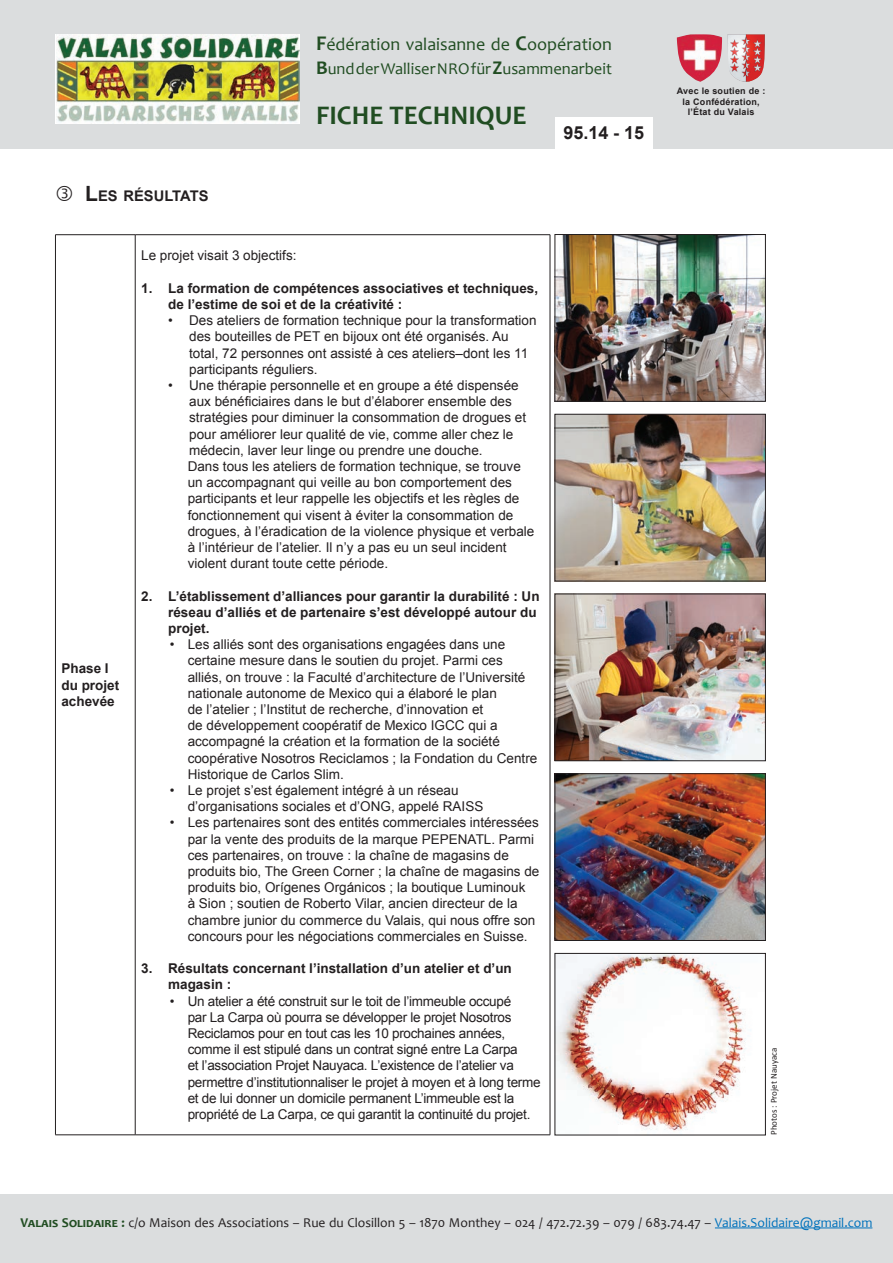
<style>
.page{position:relative;width:893px;height:1263px;background:#fff}
.page>*{position:absolute;margin:0;border:0;box-sizing:border-box;transform-origin:0 0}
.t1{font:700 27px "Candara";color:#214d22}
.t2{font:18px "Candara";color:#214d22}
.t3{font:700 18px "Arial";color:#231f20}
.t4{font:16.5px "Candara";color:#214d22}
.t5{font:700 14.7px "Arial";color:#231f20}
.t6{font:13.5px/16.2px "Arial";color:#231f20}
.t7{font:13.5px/16.2px "Arial";letter-spacing:-.02em;color:#231f20}
.t8{font:700 13.5px/16.2px "Arial";color:#231f20}
.t9{font:13.5px "Candara";color:#231f20}
.t10{font:700 9px/10.8px "Arial";letter-spacing:.025em;color:#231f20;text-align:center}
.t11{font:9px "Calibri";color:#231f20}
.s1{font-size:21px}
.s2{font-weight:700;font-size:21px}
.s3{font-weight:700;font-size:19.5px}
.s4{font-weight:700;color:#214d22}
.s5{color:#0072bc}
</style>
<div class="page">
<div style="left:0;top:0;width:893px;height:149px;background:#dbddde"></div>
<img style="left:57px;top:34px;width:243px;height:90px">
<img style="left:677px;top:34px;width:45px;height:48px">
<img style="left:728px;top:34px;width:37px;height:48px">
<div style="left:0;top:1195px;width:893px;height:68px;background:#dbddde"></div>
<img style="left:557px;top:236px;width:207px;height:163px">
<div style="left:555px;top:234px;width:211px;height:167px;border:1px solid #231f20"></div>
<img style="left:557px;top:416px;width:207px;height:163px">
<div style="left:555px;top:414px;width:211px;height:167px;border:1px solid #231f20"></div>
<img style="left:557px;top:596px;width:207px;height:163px">
<div style="left:555px;top:594px;width:211px;height:167px;border:1px solid #231f20"></div>
<img style="left:557px;top:775px;width:207px;height:164px">
<div style="left:555px;top:773px;width:211px;height:168px;border:1px solid #231f20"></div>
<img style="left:557px;top:955px;width:194px;height:176px">
<div style="left:555px;top:953px;width:211px;height:182px;border:1px solid #231f20"></div>
<hr style="left:55px;top:234px;width:80px;height:1px;background:#231f20">
<hr style="left:55px;top:235px;width:1px;height:899px;background:#231f20">
<hr style="left:135px;top:234px;width:415px;height:1px;background:#231f20">
<hr style="left:135px;top:235px;width:1px;height:899px;background:#231f20">
<hr style="left:550px;top:235px;width:1px;height:899px;background:#231f20">
<hr style="left:55px;top:1134px;width:80px;height:1px;background:#231f20">
<hr style="left:135px;top:1134px;width:415px;height:1px;background:#231f20">
<hr style="left:715px;top:1228px;width:157px;height:1px;background:#0072bc">
<div style="left:555px;top:117px;width:98px;height:32px;background:#fff"></div>
<p class="t5" style="left:85px;top:186px;width:125px"><span class="s1">L</span>ES RÉSULTATS</p>
<h2 class="t2" style="left:316px;top:33px;width:297px"><span class="s2">F</span>édération valaisanne de <span class="s2">C</span>oopération</h2>
<p class="t4" style="left:316px;top:58px;width:297px"><span class="s3">B</span>und der Walliser NRO für <span class="s3">Z</span>usammenarbeit</p>
<h1 class="t1" style="left:316px;top:98px;width:212px">FICHE TECHNIQUE</h1>
<h2 class="t3" style="left:563px;top:120px;width:82px">95.14 - 15</h2>
<p class="t8" style="left:61px;top:661px;width:59px">Phase I du projet achevée</p>
<p class="t6" style="left:141px;top:248px;width:157px">Le projet visait 3 objectifs:</p>
<p class="t8" style="left:168px;top:280px;width:371px;text-indent:-27px">1. La formation de compétences associatives et techniques, de l’estime de soi et de la créativité :</p>
<p class="t6" style="left:189px;top:312px;width:349px;text-indent:-21px">• Des ateliers de formation technique pour la transformation des bouteilles de PET en bijoux ont été organisés. Au total, 72 personnes ont assisté à ces ateliers–dont les 11 participants réguliers.</p>
<p class="t6" style="left:188px;top:377px;width:348px;text-indent:-20px">• Une thérapie personnelle et en groupe a été dispensée aux bénéficiaires dans le but d’élaborer ensemble des stratégies pour diminuer la consommation de drogues et pour améliorer leur qualité de vie, comme aller chez le médecin, laver leur linge ou prendre une douche.<br>Dans tous les ateliers de formation technique, se trouve un accompagnant qui veille au bon comportement des participants et leur rappelle les objectifs et les règles de fonctionnement qui visent à éviter la consommation de drogues, à l’éradication de la violence physique et verbale à l’intérieur de l’atelier. Il n’y a pas eu un seul incident violent durant toute cette période.</p>
<p class="t8" style="left:168px;top:588px;width:373px;text-indent:-27px">2. L’établissement d’alliances pour garantir la durabilité : Un réseau d’alliés et de partenaire s’est développé autour du projet.</p>
<p class="t6" style="left:188px;top:636px;width:351px;text-indent:-18px">• Les alliés sont des organisations engagées dans une certaine mesure dans le soutien du projet. Parmi ces alliés, on trouve : la Faculté d’architecture de l’Université nationale autonome de Mexico qui a élaboré le plan<br>de l’atelier ; l’Institut de recherche, d’innovation et<br>de développement coopératif de Mexico IGCC qui a accompagné la création et la formation de la société coopérative Nosotros Reciclamos ; la Fondation du Centre Historique de Carlos Slim.</p>
<p class="t6" style="left:188px;top:782px;width:297px;text-indent:-18px">• Le projet s’est également intégré à un réseau d’organisations sociales et d’ONG, appelé RAISS</p>
<p class="t6" style="left:188px;top:815px;width:353px;text-indent:-18px">• Les partenaires sont des entités commerciales intéressées par la vente des produits de la marque PEPENATL. Parmi ces partenaires, on trouve : la chaîne de magasins de produits bio, The Green Corner ; la chaîne de magasins de produits bio, Orígenes Orgánicos ; la boutique Luminouk<br>à Sion ; soutien de Roberto Vilar, ancien directeur de la chambre junior du commerce du Valais, qui nous offre son concours pour les négociations commerciales en Suisse.</p>
<p class="t8" style="left:168px;top:961px;width:345px;text-indent:-27px">3. Résultats concernant l’installation d’un atelier et d’un magasin :</p>
<p class="t7" style="left:188px;top:993px;width:354px;text-indent:-18px">• Un atelier a été construit sur le toit de l’immeuble occupé<br>par La Carpa où pourra se développer le projet Nosotros Reciclamos pour en tout cas les 10 prochaines années, comme il est stipulé dans un contrat signé entre La Carpa<br>et l’association Projet Nauyaca. L’existence de l’atelier va permettre d’institutionnaliser le projet à moyen et à long terme et de lui donner un domicile permanent L’immeuble est la propriété de La Carpa, ce qui garantit la continuité du projet.</p>
<p class="t10" style="left:677px;top:85px;width:90px">Avec le soutien de : la Confédération, l’État du Valais</p>
<p class="t11" style="left:768px;top:1135px;width:88px;rotate:-90deg">Photos : Projet Nauyaca</p>
<p class="t9" style="left:21px;top:1214px;width:853px"><span class="s4">Valais Solidaire :</span> c/o Maison des Associations – Rue du Closillon 5 – 1870 Monthey – 024 / 472.72.39 – 079 / 683.74.47 – <span class="s5">Valais.Solidaire@gmail.com</span></p>
</div>
